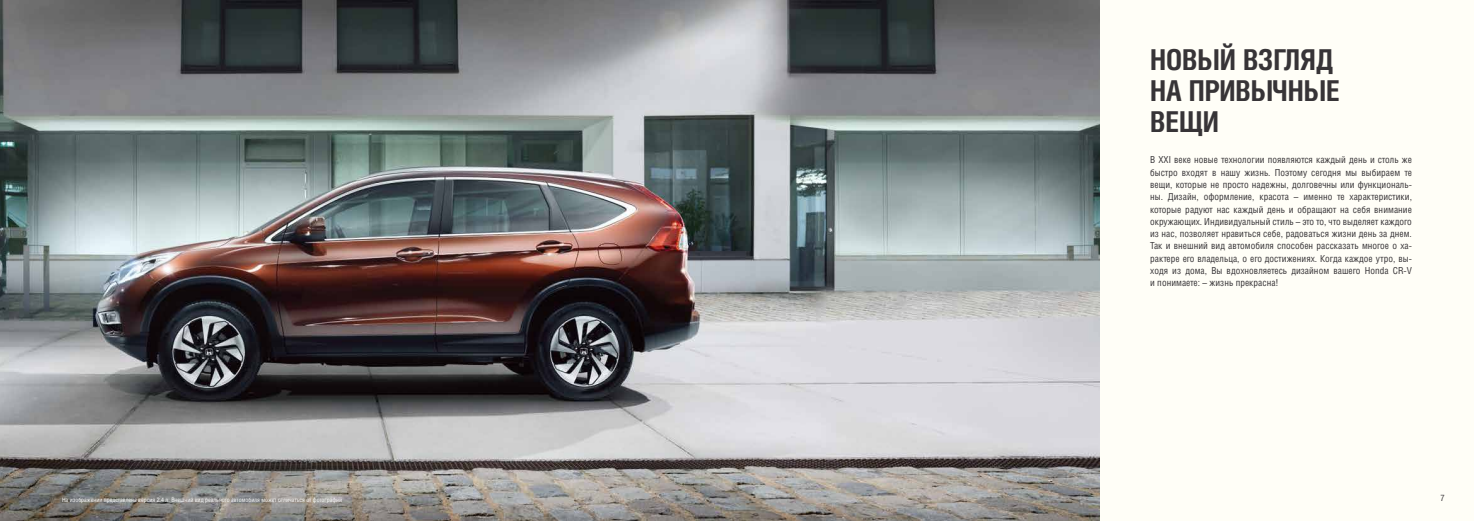
<style>
.page{position:relative;width:1474px;height:521px;background:#fff}
.page>*{position:absolute;margin:0;border:0;box-sizing:border-box;transform-origin:0 0}
.t1{font:700 28.88px/30.6px "Honda";color:#373437}
.t2{font:9.62px/12.2px "Honda";letter-spacing:.005em;color:#373437;text-align:justify}
.t3{font:8.75px "Honda";color:#373437}
.t4{font:6.12px "Honda";color:#fff}
</style>
<div class="page">
<img style="left:0;top:0;width:1099px;height:521px">
<p class="t4" style="left:62px;top:496px;width:282px">На изображении представлена версия 2.4 л. Внешний вид реального автомобиля может отличаться от фотографии</p>
<h1 class="t1" style="left:1150px;top:45px;width:191px">НОВЫЙ ВЗГЛЯД<br>НА ПРИВЫЧНЫЕ<br>ВЕЩИ</h1>
<p class="t2" style="left:1150px;top:154px;width:263px">В XXI веке новые технологии появляются каждый день и столь же быстро входят в нашу жизнь. Поэтому сегодня мы выбираем те вещи, которые не просто надежны, долговечны или функциональ&shy;ны. Дизайн, оформление, красота – именно те характеристики, которые радуют нас каждый день и обращают на себя внимание окружающих. Индивидуальный стиль – это то, что выделяет каждого из нас, позволяет нравиться себе, радоваться жизни день за днем.<br>Так и внешний вид автомобиля способен рассказать многое о ха&shy;рактере его владельца, о его достижениях. Когда каждое утро, вы&shy;ходя из дома, Вы вдохновляетесь дизайном вашего Honda CR-V и понимаете: – жизнь прекрасна!</p>
<p class="t3" style="left:1440px;top:493px;width:6px">7</p>
</div>
